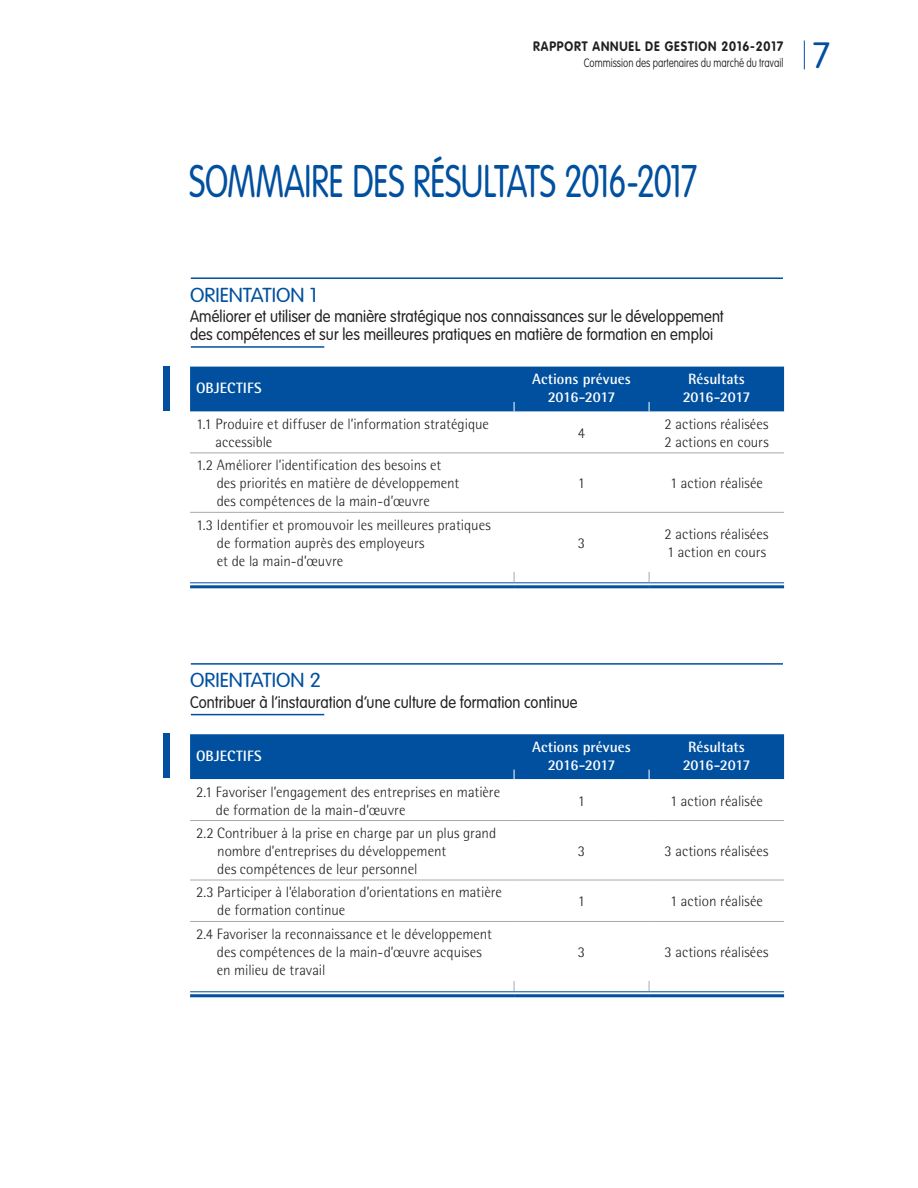
<style>
.page{position:relative;width:918px;height:1188px;background:#fff}
.page>*{position:absolute;margin:0;border:0;box-sizing:border-box;transform-origin:0 0}
.t1{font:300 45px "VAG Rounded Std";letter-spacing:-.03em;color:#01509f;scale:.75 1}
.t2{font:300 36px "VAG Rounded Std";color:#01509f}
.t3{font:300 19.95px "VAG Rounded Std";color:#01509f;scale:1.05 1}
.t4{font:300 16.5px/18px "VAG Rounded Std";letter-spacing:.005em;color:#231f20;scale:.9 1}
.t5{font:300 15px/18px "Rotis Semi Sans";color:#231f20}
.t6{font:700 15px/18px "Rotis Semi Sans";letter-spacing:-.005em;color:#fff;text-align:center}
.t7{font:700 13.5px "VAG Rounded Std";letter-spacing:.07em;color:#231f20;scale:.9 1}
.t8{font:100 12px "VAG Rounded Std";color:#231f20;scale:.8 1}
</style>
<div class="page">
<svg style="left:804px;top:40px;width:1px;height:29px"></svg>
<hr style="left:191px;top:277px;width:592px;height:2px;background:#01509f">
<hr style="left:191px;top:346px;width:133px;height:2px;background:#01509f">
<hr style="left:191px;top:663px;width:592px;height:2px;background:#01509f">
<hr style="left:191px;top:714px;width:133px;height:1px;background:#01509f">
<svg style="left:190px;top:583px;width:324px;height:1px"></svg>
<svg style="left:514px;top:583px;width:135px;height:1px"></svg>
<svg style="left:649px;top:583px;width:135px;height:1px"></svg>
<div style="left:190px;top:367px;width:594px;height:44px;background:#01509f"></div>
<hr style="left:190px;top:582px;width:324px;height:1px;background:#01509f">
<hr style="left:190px;top:585px;width:324px;height:3px;background:#01509f">
<hr style="left:514px;top:582px;width:135px;height:1px;background:#01509f">
<hr style="left:514px;top:585px;width:135px;height:3px;background:#01509f">
<hr style="left:649px;top:582px;width:135px;height:1px;background:#01509f">
<hr style="left:649px;top:585px;width:135px;height:3px;background:#01509f">
<hr style="left:190px;top:452px;width:324px;height:1px;background:#a8a9ad">
<hr style="left:514px;top:452px;width:135px;height:1px;background:#a8a9ad">
<hr style="left:649px;top:452px;width:135px;height:1px;background:#a8a9ad">
<hr style="left:190px;top:512px;width:324px;height:1px;background:#a8a9ad">
<hr style="left:514px;top:512px;width:135px;height:1px;background:#a8a9ad">
<hr style="left:649px;top:512px;width:135px;height:1px;background:#a8a9ad">
<svg style="left:190px;top:992px;width:324px;height:1px"></svg>
<svg style="left:514px;top:992px;width:135px;height:1px"></svg>
<svg style="left:649px;top:992px;width:135px;height:1px"></svg>
<div style="left:190px;top:734px;width:594px;height:45px;background:#01509f"></div>
<hr style="left:190px;top:820px;width:324px;height:1px;background:#a8a9ad">
<hr style="left:514px;top:820px;width:135px;height:1px;background:#a8a9ad">
<hr style="left:649px;top:820px;width:135px;height:1px;background:#a8a9ad">
<hr style="left:190px;top:880px;width:324px;height:1px;background:#a8a9ad">
<hr style="left:514px;top:880px;width:135px;height:1px;background:#a8a9ad">
<hr style="left:649px;top:880px;width:135px;height:1px;background:#a8a9ad">
<hr style="left:190px;top:921px;width:324px;height:1px;background:#a8a9ad">
<hr style="left:514px;top:921px;width:135px;height:1px;background:#a8a9ad">
<hr style="left:649px;top:921px;width:135px;height:1px;background:#a8a9ad">
<hr style="left:190px;top:991px;width:324px;height:1px;background:#01509f">
<hr style="left:190px;top:994px;width:324px;height:3px;background:#01509f">
<hr style="left:514px;top:991px;width:135px;height:1px;background:#01509f">
<hr style="left:514px;top:994px;width:135px;height:3px;background:#01509f">
<hr style="left:649px;top:991px;width:135px;height:1px;background:#01509f">
<hr style="left:649px;top:994px;width:135px;height:3px;background:#01509f">
<div style="left:163px;top:366px;width:7px;height:45px;background:#01509f"></div>
<div style="left:163px;top:733px;width:7px;height:45px;background:#01509f"></div>
<p class="t7" style="left:533px;top:38px;width:279px">RAPPORT ANNUEL DE GESTION 2016-2017</p>
<p class="t8" style="left:584px;top:56px;width:251px">Commission des partenaires du marché du travail</p>
<h2 class="t2" style="left:812px;top:35px;width:19px">7</h2>
<h1 class="t1" style="left:189px;top:155px;width:680px">SOMM AIRE DES RÉS ULTATS 2016-2017</h1>
<h3 class="t3" style="left:190px;top:283px;width:123px">ORIENTATION 1</h3>
<p class="t4" style="left:190px;top:308px;width:595px">Améliorer et utiliser de manière stratégique nos connaissances sur le développement des compétences et sur les meilleures pratiques en matière de formation en emploi</p>
<p class="t6" style="left:196px;top:379px;width:67px">objec tifs</p>
<p class="t6" style="left:532px;top:370px;width:100px">Actions prévues<br>2016-2017</p>
<p class="t6" style="left:683px;top:370px;width:69px">Résultats<br>2016-2017</p>
<p class="t5" style="left:215px;top:415px;width:275px;text-indent:-19px">1.1 Produire et diffuser de l’information stratégique accessible</p>
<p class="t5" style="left:578px;top:424px;width:9px">4</p>
<p class="t5" style="left:665px;top:415px;width:106px">2 actions réalisées<br>2 actions en cours</p>
<p class="t5" style="left:217px;top:456px;width:244px;text-indent:-21px">1.2 Améliorer l’identification des besoins et des priorités en matière de développement des compétences de la main-d’œuvre</p>
<p class="t5" style="left:578px;top:474px;width:9px">1</p>
<p class="t5" style="left:670px;top:474px;width:95px">1 action réalisée</p>
<p class="t5" style="left:217px;top:516px;width:275px;text-indent:-21px">1.3 Identifier et promouvoir les meilleures pratiques de formation auprès des employeurs<br>et de la main-d’œuvre</p>
<p class="t5" style="left:578px;top:534px;width:9px">3</p>
<p class="t5" style="left:665px;top:525px;width:105px">2 actions réalisées<br>1 action en cours</p>
<h3 class="t3" style="left:190px;top:669px;width:126px">ORIENTATION 2</h3>
<p class="t4" style="left:190px;top:694px;width:432px">Contribuer à l’instauration d’une culture de formation continue</p>
<p class="t6" style="left:196px;top:746px;width:67px">objec tifs</p>
<p class="t6" style="left:532px;top:737px;width:100px">Actions prévues<br>2016-2017</p>
<p class="t6" style="left:683px;top:737px;width:69px">Résultats<br>2016-2017</p>
<p class="t5" style="left:216px;top:782px;width:286px;text-indent:-20px">2.1 Favoriser l’engagement des entreprises en matière de formation de la main-d’œuvre</p>
<p class="t5" style="left:578px;top:791px;width:9px">1</p>
<p class="t5" style="left:670px;top:791px;width:95px">1 action réalisée</p>
<p class="t5" style="left:217px;top:824px;width:281px;text-indent:-21px">2.2 Contribuer à la prise en charge par un plus grand nombre d’entreprises du développement<br>des compétences de leur personnel</p>
<p class="t5" style="left:578px;top:842px;width:9px">3</p>
<p class="t5" style="left:665px;top:842px;width:105px">3 actions réalisées</p>
<p class="t5" style="left:217px;top:883px;width:286px;text-indent:-21px">2.3 Participer à l’élaboration d’orientations en matière de formation continue</p>
<p class="t5" style="left:578px;top:892px;width:9px">1</p>
<p class="t5" style="left:670px;top:892px;width:95px">1 action réalisée</p>
<p class="t5" style="left:217px;top:925px;width:277px;text-indent:-21px">2.4 Favoriser la reconnaissance et le développement des compétences de la main-d’œuvre acquises en milieu de travail</p>
<p class="t5" style="left:578px;top:943px;width:9px">3</p>
<p class="t5" style="left:665px;top:943px;width:105px">3 actions réalisées</p>
</div>
